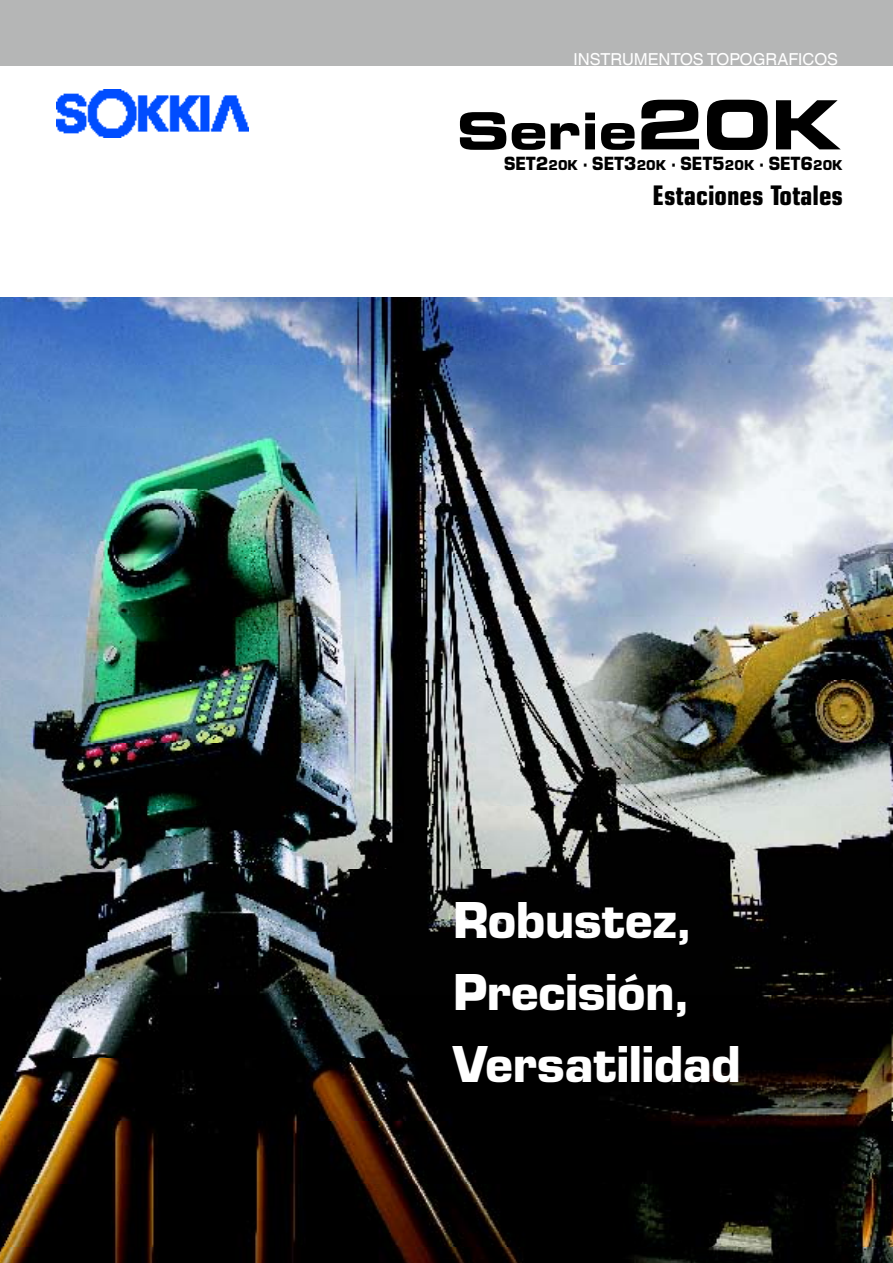
<style>
.page{position:relative;width:893px;height:1263px;background:#fff}
.page>*{position:absolute;margin:0;border:0;box-sizing:border-box;transform-origin:0 0}
.t1{font:67.95px "Eurostile LT Std Bold Ex 2";color:#000}
.t2{font:50.85px "Eurostile LT Std Bold Ex 2";color:#000}
.t3{font:700 48px/72px "Eurostile LT Std";letter-spacing:-.01em;color:#fff}
.t4{font:700 condensed 27px "Eurostile LT Std";color:#000}
.t5{font:700 17.7px "Eurostile LT Std";color:#000;scale:.9 1}
.t6{font:16.5px "Helvetica Linotype";color:#fff}
.s1{font-size:13.2px}
</style>
<div class="page">
<div style="left:0;top:0;width:893px;height:66px;background:#b5b6b6"></div>
<img style="left:56px;top:89px;width:192px;height:48px">
<img style="left:0;top:298px;width:893px;height:965px">
<p class="t6" style="left:574px;top:49px;width:266px">INSTRUMENTOS TOPOGRAFICOS</p>
<h1 class="t1" style="left:637px;top:77px;width:206px">20K</h1>
<h2 class="t2" style="left:457px;top:95px;width:181px">Serie</h2>
<p class="t5" style="left:504px;top:152px;width:377px">SET2<span class="s1">20K</span> · SET3<span class="s1">20K</span> · SET5<span class="s1">20K</span> · SET6<span class="s1">20K</span></p>
<h3 class="t4" style="left:652px;top:179px;width:192px">Estaciones Totales</h3>
<h3 class="t3" style="left:453px;top:884px;width:289px">Robustez,<br>Precisión,<br>Versatilidad</h3>
</div>
